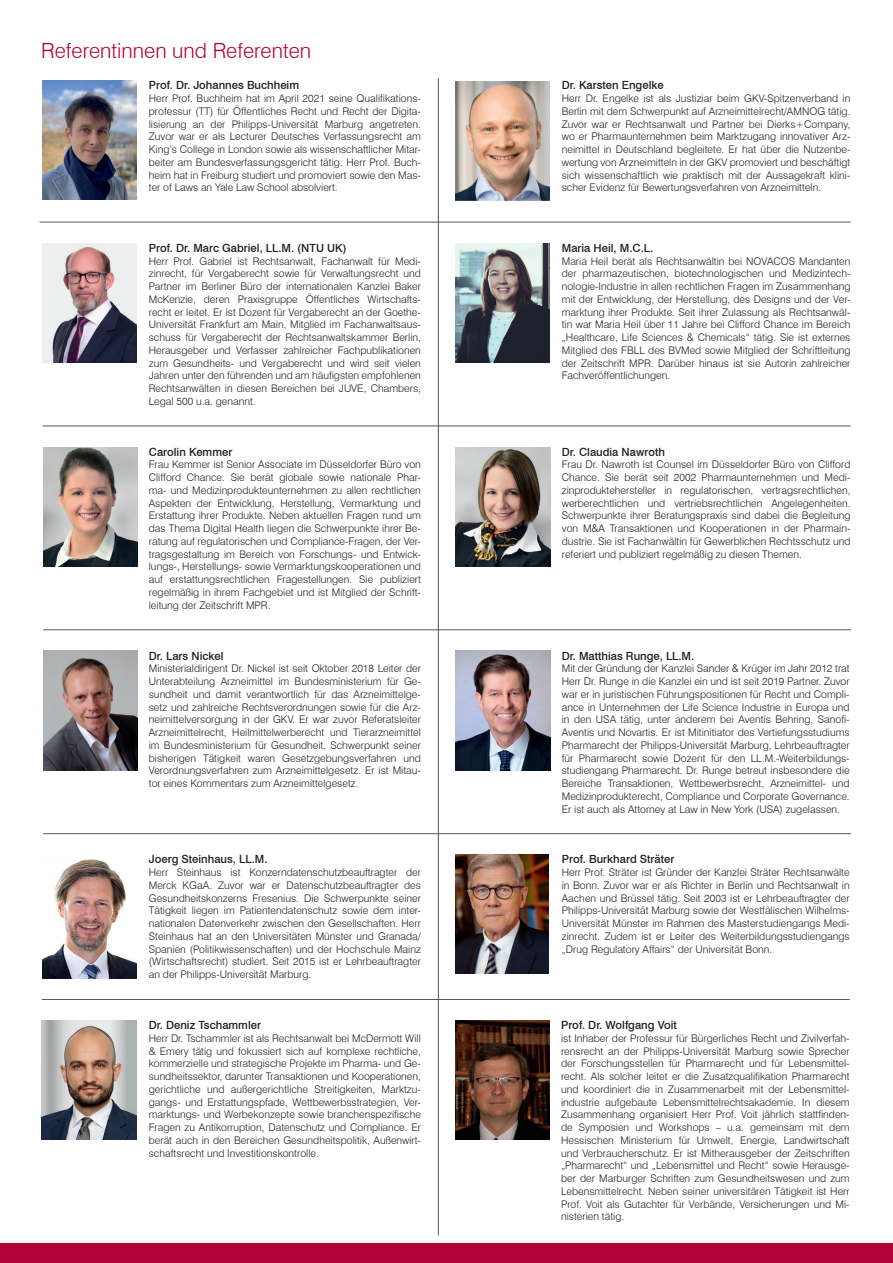
<style>
.page{position:relative;width:893px;height:1263px;background:#fff}
.page>*{position:absolute;margin:0;border:0;box-sizing:border-box;transform-origin:0 0}
.t1{font:300 21px "Swiss 721 BT";color:#b30437}
.t2{font:500 11.25px "Swiss 721 BT";color:#231f20}
.t3{font:300 10.5px/12.8px "Swiss 721 BT";color:#231f20;text-align:justify}
</style>
<div class="page">
<hr style="left:40px;top:222px;width:810px;height:1px;background:#57585a">
<hr style="left:43px;top:426px;width:807px;height:1px;background:#57585a">
<hr style="left:43px;top:629px;width:808px;height:1px;background:#57585a">
<hr style="left:43px;top:833px;width:808px;height:1px;background:#57585a">
<hr style="left:42px;top:999px;width:808px;height:1px;background:#57585a">
<hr style="left:438px;top:78px;width:1px;height:1157px;background:#57585a">
<div style="left:0;top:1244px;width:893px;height:19px;background:#b30437"></div>
<img style="left:455px;top:82px;width:95px;height:119px">
<img style="left:43px;top:81px;width:94px;height:119px">
<img style="left:43px;top:243px;width:94px;height:119px">
<img style="left:455px;top:243px;width:94px;height:119px">
<img style="left:455px;top:651px;width:95px;height:119px">
<img style="left:43px;top:651px;width:94px;height:119px">
<img style="left:43px;top:859px;width:94px;height:119px">
<img style="left:455px;top:855px;width:94px;height:119px">
<img style="left:43px;top:447px;width:94px;height:119px">
<img style="left:456px;top:447px;width:94px;height:119px">
<img style="left:455px;top:1021px;width:95px;height:119px">
<img style="left:42px;top:1021px;width:94px;height:119px">
<h1 class="t1" style="left:41px;top:38px;width:271px">Referentinnen und Referenten</h1>
<p class="t2" style="left:149px;top:79px;width:152px">Prof. Dr. Johannes Buchheim</p>
<p class="t3" style="left:149px;top:92px;width:274px">Herr Prof. Buchheim hat im April 2021 seine Qualifikations&shy;professur (TT) für Öffentliches Recht und Recht der Digita&shy;lisierung an der Philipps-Universität Marburg angetreten.<br>Zuvor war er als Lecturer Deutsches Verfassungsrecht am King’s College in London sowie als wissenschaftlicher Mitar&shy;beiter am Bundesverfassungsgericht tätig. Herr Prof. Buch&shy;heim hat in Freiburg studiert und promoviert sowie den Mas&shy;ter of Laws an Yale Law School absolviert.</p>
<p class="t2" style="left:149px;top:241px;width:199px">Prof. Dr. Marc Gabriel, LL.M. (NTU UK)</p>
<p class="t3" style="left:149px;top:254px;width:274px">Herr Prof. Gabriel ist Rechtsanwalt, Fachanwalt für Medi&shy;zinrecht, für Vergaberecht sowie für Verwaltungsrecht und Partner im Berliner Büro der internationalen Kanzlei Baker McKenzie, deren Praxisgruppe Öffentliches Wirtschafts&shy;recht er leitet. Er ist Dozent für Vergaberecht an der Goethe-Universität Frankfurt am Main, Mitglied im Fachanwaltsaus&shy;schuss für Vergaberecht der Rechtsanwaltskammer Berlin, Herausgeber und Verfasser zahlreicher Fachpublikationen zum Gesundheits- und Vergaberecht und wird seit vielen Jahren unter den führenden und am häufigsten empfohlenen Rechtsanwälten in diesen Bereichen bei JUVE, Chambers, Legal 500 u.a. genannt.</p>
<p class="t2" style="left:149px;top:445px;width:85px">Carolin Kemmer</p>
<p class="t3" style="left:149px;top:458px;width:274px">Frau Kemmer ist Senior Associate im Düsseldorfer Büro von Clifford Chance. Sie berät globale sowie nationale Phar&shy;ma- und Medizinprodukteunternehmen zu allen rechtlichen Aspekten der Entwicklung, Herstellung, Vermarktung und Erstattung ihrer Produkte. Neben aktuellen Fragen rund um das Thema Digital Health liegen die Schwerpunkte ihrer Be&shy;ratung auf regulatorischen und Compliance-Fragen, der Ver&shy;tragsgestaltung im Bereich von Forschungs- und Entwick&shy;lungs-, Herstellungs- sowie Vermarktungskooperationen und auf erstattungsrechtlichen Fragestellungen. Sie publiziert regelmäßig in ihrem Fachgebiet und ist Mitglied der Schrift&shy;leitung der Zeitschrift MPR.</p>
<p class="t2" style="left:149px;top:649px;width:76px">Dr. Lars Nickel</p>
<p class="t3" style="left:149px;top:662px;width:274px">Ministerialdirigent Dr. Nickel ist seit Oktober 2018 Leiter der Unterabteilung Arzneimittel im Bundesministerium für Ge&shy;sundheit und damit verantwortlich für das Arzneimittelge&shy;setz und zahlreiche Rechtsverordnungen sowie für die Arz&shy;neimittelversorgung in der GKV. Er war zuvor Referatsleiter Arzneimittelrecht, Heilmittelwerberecht und Tierarzneimittel im Bundesministerium für Gesundheit. Schwerpunkt seiner bisherigen Tätigkeit waren Gesetzgebungsverfahren und Verordnungsverfahren zum Arzneimittelgesetz. Er ist Mitau&shy;tor eines Kommentars zum Arzneimittelgesetz.</p>
<p class="t2" style="left:149px;top:852px;width:120px">Joerg Steinhaus, LL.M.</p>
<p class="t3" style="left:149px;top:866px;width:274px">Herr Steinhaus ist Konzerndatenschutzbeauftragter der Merck KGaA. Zuvor war er Datenschutzbeauftragter des Gesundheitskonzerns Fresenius. Die Schwerpunkte seiner Tätigkeit liegen im Patientendatenschutz sowie dem inter&shy;nationalen Datenverkehr zwischen den Gesellschaften. Herr Steinhaus hat an den Universitäten Münster und Granada/ Spanien (Politikwissenschaften) und der Hochschule Mainz (Wirtschaftsrecht) studiert. Seit 2015 ist er Lehrbeauftragter an der Philipps-Universität Marburg.</p>
<p class="t2" style="left:149px;top:1018px;width:114px">Dr. Deniz Tschammler</p>
<p class="t3" style="left:149px;top:1032px;width:274px">Herr Dr. Tschammler ist als Rechtsanwalt bei McDermott Will &amp; Emery tätig und fokussiert sich auf komplexe rechtliche, kommerzielle und strategische Projekte im Pharma- und Ge&shy;sundheitssektor, darunter Transaktionen und Kooperationen, gerichtliche und außergerichtliche Streitigkeiten, Marktzu&shy;gangs- und Erstattungspfade, Wettbewerbsstrategien, Ver&shy;marktungs- und Werbekonzepte sowie branchenspezifische Fragen zu Antikorruption, Datenschutz und Compliance. Er berät auch in den Bereichen Gesundheitspolitik, Außenwirt&shy;schaftsrecht und Investitionskontrolle.</p>
<p class="t2" style="left:562px;top:79px;width:103px">Dr. Karsten Engelke</p>
<p class="t3" style="left:562px;top:92px;width:290px">Herr Dr. Engelke ist als Justiziar beim GKV-Spitzenverband in Berlin mit dem Schwerpunkt auf Arzneimittelrecht/AMNOG tätig.<br>Zuvor war er Rechtsanwalt und Partner bei Dierks+Company, wo er Pharmaunternehmen beim Marktzugang innovativer Arz&shy;neimittel in Deutschland begleitete. Er hat über die Nutzenbe&shy;wertung von Arzneimitteln in der GKV promoviert und beschäftigt sich wissenschaftlich wie praktisch mit der Aussagekraft klini&shy;scher Evidenz für Bewertungsverfahren von Arzneimitteln.</p>
<p class="t2" style="left:562px;top:241px;width:93px">Maria Heil, M.C.L.</p>
<p class="t3" style="left:562px;top:254px;width:290px">Maria Heil berät als Rechtsanwältin bei NOVACOS Mandanten der pharmazeutischen, biotechnologischen und Medizintech&shy;nologie-Industrie in allen rechtlichen Fragen im Zusammenhang mit der Entwicklung, der Herstellung, des Designs und der Ver&shy;marktung ihrer Produkte. Seit ihrer Zulassung als Rechtsanwäl&shy;tin war Maria Heil über 11 Jahre bei Clifford Chance im Bereich „Healthcare, Life Sciences &amp; Chemicals“ tätig. Sie ist externes Mitglied des FBLL des BVMed sowie Mitglied der Schriftleitung der Zeitschrift MPR. Darüber hinaus ist sie Autorin zahlreicher Fachveröffentlichungen.</p>
<p class="t2" style="left:562px;top:445px;width:105px">Dr. Claudia Nawroth</p>
<p class="t3" style="left:562px;top:458px;width:290px">Frau Dr. Nawroth ist Counsel im Düsseldorfer Büro von Clifford Chance. Sie berät seit 2002 Pharmaunternehmen und Medi&shy;zinproduktehersteller in regulatorischen, vertragsrechtlichen, werberechtlichen und vertriebsrechtlichen Angelegenheiten.<br>Schwerpunkte ihrer Beratungspraxis sind dabei die Begleitung von M&amp;A Transaktionen und Kooperationen in der Pharmain&shy;dustrie. Sie ist Fachanwältin für Gewerblichen Rechtsschutz und referiert und publiziert regelmäßig zu diesen Themen.</p>
<p class="t2" style="left:562px;top:649px;width:134px">Dr. Matthias Runge, LL.M.</p>
<p class="t3" style="left:562px;top:662px;width:289px">Mit der Gründung der Kanzlei Sander &amp; Krüger im Jahr 2012 trat Herr Dr. Runge in die Kanzlei ein und ist seit 2019 Partner. Zuvor war er in juristischen Führungspositionen für Recht und Compli&shy;ance in Unternehmen der Life Science Industrie in Europa und in den USA tätig, unter anderem bei Aventis Behring, Sanofi-Aventis und Novartis. Er ist Mitinitiator des Vertiefungsstudiums Pharmarecht der Philipps-Universität Marburg, Lehrbeauftragter für Pharmarecht sowie Dozent für den LL.M.-Weiterbildungs&shy;studiengang Pharmarecht. Dr. Runge betreut insbesondere die Bereiche Transaktionen, Wettbewerbsrecht, Arzneimittel- und Medizinprodukterecht, Compliance und Corporate Governance.<br>Er ist auch als Attorney at Law in New York (USA) zugelassen.</p>
<p class="t2" style="left:562px;top:852px;width:114px">Prof. Burkhard Sträter</p>
<p class="t3" style="left:562px;top:866px;width:289px">Herr Prof. Sträter ist Gründer der Kanzlei Sträter Rechtsanwälte in Bonn. Zuvor war er als Richter in Berlin und Rechtsanwalt in Aachen und Brüssel tätig. Seit 2003 ist er Lehrbeauftragter der Philipps-Universität Marburg sowie der Westfälischen Wilhelms-Universität Münster im Rahmen des Masterstudiengangs Medi&shy;zinrecht. Zudem ist er Leiter des Weiterbildungsstudiengangs „Drug Regulatory Affairs“ der Universität Bonn.</p>
<p class="t2" style="left:561px;top:1018px;width:117px">Prof. Dr. Wolfgang Voit</p>
<p class="t3" style="left:561px;top:1032px;width:290px">ist Inhaber der Professur für Bürgerliches Recht und Zivilverfah&shy;rensrecht an der Philipps-Universität Marburg sowie Sprecher der Forschungsstellen für Pharmarecht und für Lebensmittel&shy;recht. Als solcher leitet er die Zusatzqualifikation Pharmarecht und koordiniert die in Zusammenarbeit mit der Lebensmittel&shy;industrie aufgebaute Lebensmittelrechtsakademie. In diesem Zusammenhang organisiert Herr Prof. Voit jährlich stattfinden&shy;de Symposien und Workshops – u.a. gemeinsam mit dem Hessischen Ministerium für Umwelt, Energie, Landwirtschaft und Verbraucherschutz. Er ist Mitherausgeber der Zeitschriften „Pharmarecht“ und „Lebensmittel und Recht“ sowie Herausge&shy;ber der Marburger Schriften zum Gesundheitswesen und zum Lebensmittelrecht. Neben seiner universitären Tätigkeit ist Herr Prof. Voit als Gutachter für Verbände, Versicherungen und Mi&shy;nisterien tätig.</p>
</div>
